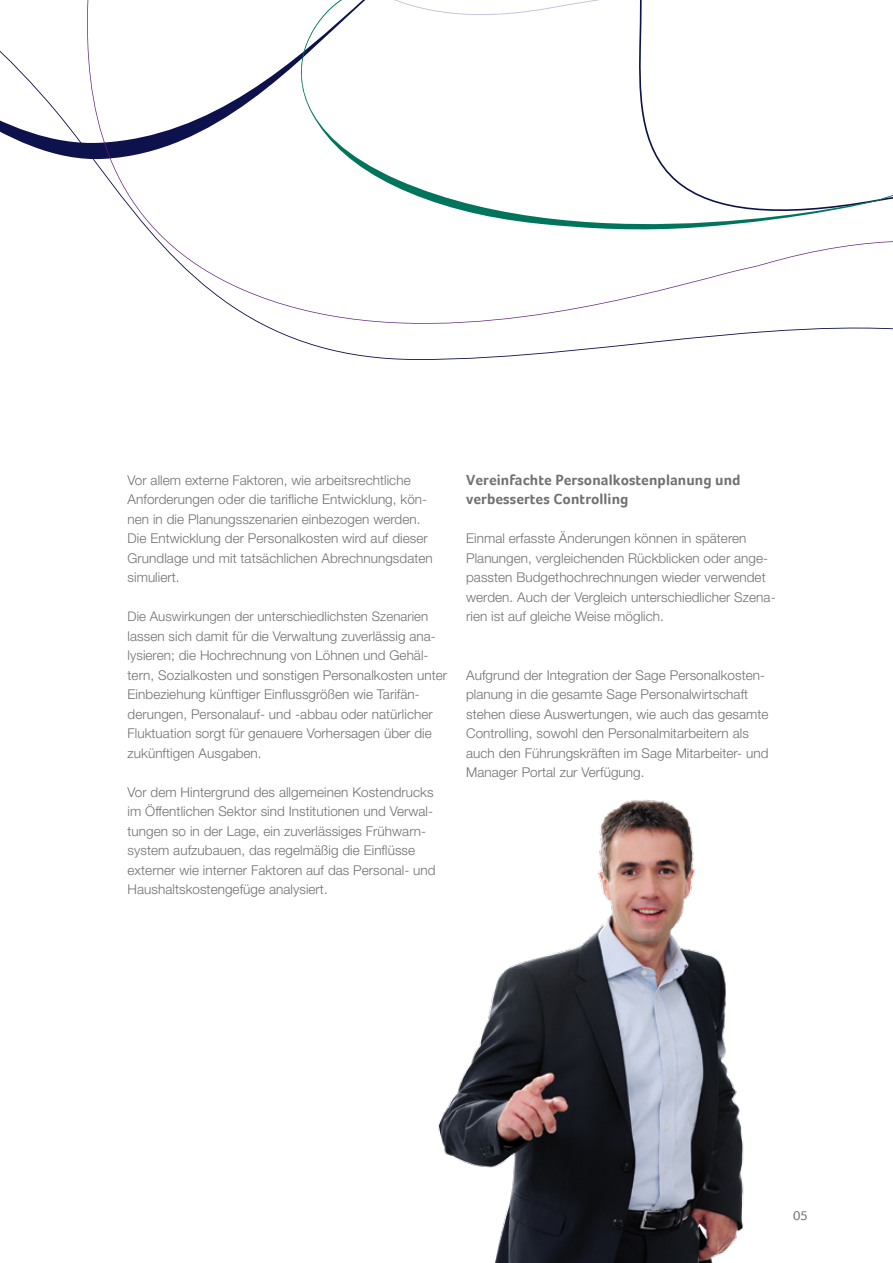
<style>
.page{position:relative;width:893px;height:1263px;background:#fff}
.page>*{position:absolute;margin:0;border:0;box-sizing:border-box;transform-origin:0 0}
.t1{font:700 15px/19.5px "Foco";letter-spacing:.005em;color:#707172}
.t2{font:300 13.5px/19.5px "Helvetica Neue LT Std";letter-spacing:.005em;color:#707172}
.t3{font:13.5px "Foco";color:#707172}
.t4{font:300 13.2px "Helvetica Neue LT Std";letter-spacing:.005em;color:#707172}
</style>
<div class="page">
<img style="left:438px;top:799px;width:306px;height:464px">
<svg style="left:0;top:0;width:893px;height:360px"></svg>
<p class="t2" style="left:128px;top:470px;width:307px">Vor allem externe Faktoren, wie arbeitsrechtliche Anforderungen oder die tarifliche Entwicklung, kön&shy;nen in die Planungsszenarien einbezogen werden.<br>Die Entwicklung der Personalkosten wird auf dieser Grundlage und mit tatsächlichen Abrechnungsdaten simuliert.</p>
<p class="t4" style="left:128px;top:608px;width:302px">Die Auswirkungen der unterschiedlichsten Szenarien</p>
<p class="t2" style="left:128px;top:626px;width:321px">lassen sich damit für die Verwaltung zuverlässig ana&shy;lysieren; die Hochrechnung von Löhnen und Gehäl&shy;tern, Sozialkosten und sonstigen Personalkosten unter Einbeziehung künftiger Einflussgrößen wie Tarifän&shy;derungen, Personalauf- und -abbau oder natürlicher Fluktuation sorgt für genauere Vorhersagen über die zukünftigen Ausgaben.</p>
<p class="t2" style="left:128px;top:782px;width:310px">Vor dem Hintergrund des allgemeinen Kostendrucks im Öffentlichen Sektor sind Institutionen und Verwal&shy;tungen so in der Lage, ein zuverlässiges Frühwarn&shy;system aufzubauen, das regelmäßig die Einflüsse externer wie interner Faktoren auf das Personal- und Haushaltskostengefüge analysiert.</p>
<p class="t1" style="left:466px;top:470px;width:276px">Vereinfachte Personalkostenplanung und verbessertes Controlling</p>
<p class="t2" style="left:466px;top:528px;width:309px">Einmal erfasste Änderungen können in späteren Planungen, vergleichenden Rückblicken oder ange&shy;passten Budgethochrechnungen wieder verwendet werden. Auch der Vergleich unterschiedlicher Szena&shy;rien ist auf gleiche Weise möglich.</p>
<p class="t2" style="left:466px;top:665px;width:304px">Aufgrund der Integration der Sage Personalkosten&shy;planung in die gesamte Sage Personalwirtschaft stehen diese Auswertungen, wie auch das gesamte Controlling, sowohl den Personalmitarbeitern als auch den Führungskräften im Sage Mitarbeiter- und Manager Portal zur Verfügung.</p>
<p class="t3" style="left:793px;top:1207px;width:16px">05</p>
</div>
